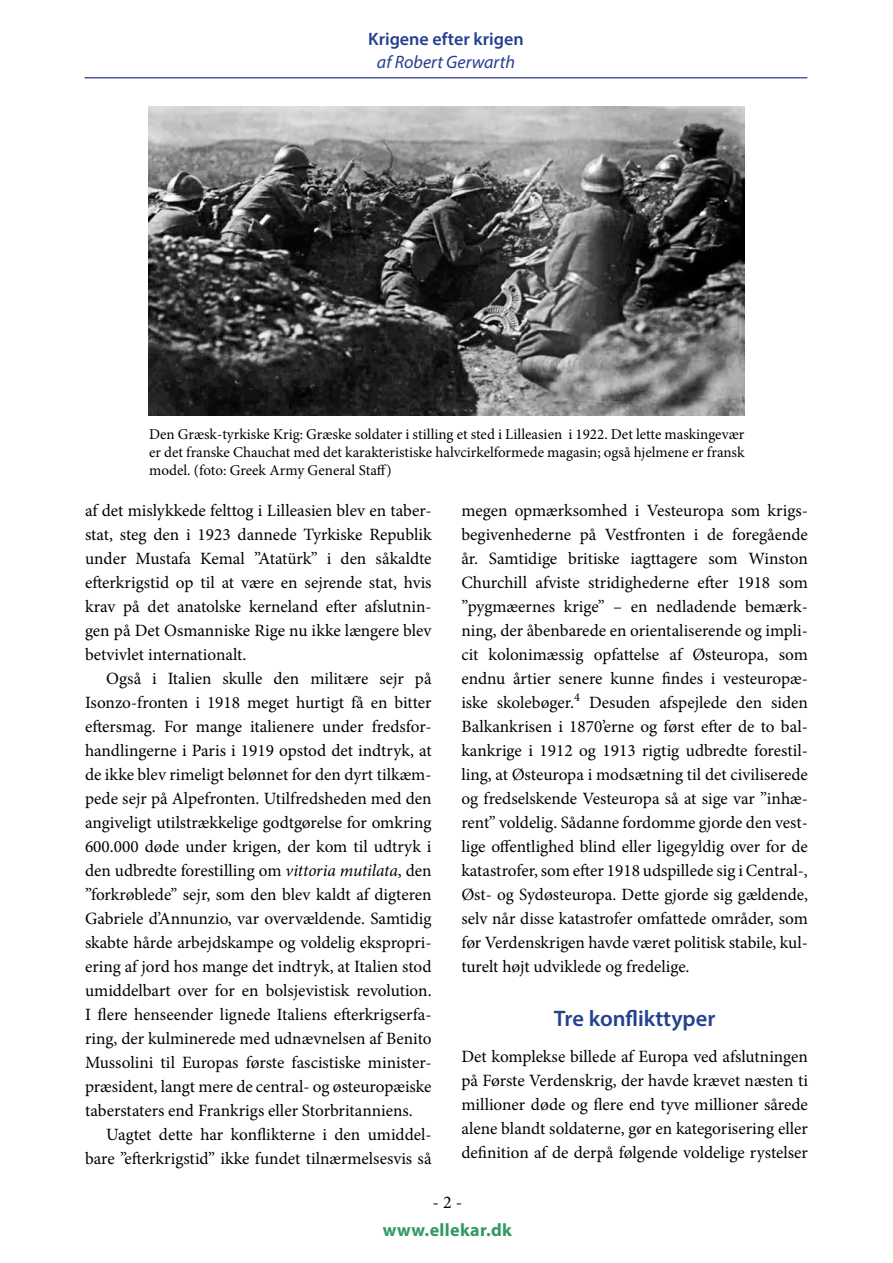
<style>
.page{position:relative;width:893px;height:1263px;background:#fff}
.page>*{position:absolute;margin:0;border:0;box-sizing:border-box;transform-origin:0 0}
.t1{font:600 22.5px "Myriad Pro";color:#25408f}
.t2{font:600 18px "Myriad Pro";color:#25408f}
.t3{font:italic 18px "Myriad Pro";color:#25408f}
.t4{font:700 18px "Myriad Pro";letter-spacing:.02em;color:#319966}
.t5{font:18px "Minion Pro";color:#000}
.t6{font:17.25px/24px "Minion Pro";color:#000;text-align:justify}
.t7{font:15px/18px "Minion Pro";color:#000;text-align:justify}
.s1{font-style:italic}
</style>
<div class="page">
<hr style="left:84px;top:77px;width:723px;height:1px;background:#4f5b9e">
<img style="left:149px;top:107px;width:595px;height:308px">
<p class="t2" style="left:368px;top:28px;width:157px">Krigene efter krigen</p>
<p class="t3" style="left:377px;top:51px;width:140px">af Robert Gerwarth</p>
<p class="t7" style="left:149px;top:425px;width:597px">Den Græsk-tyrkiske Krig: Græske soldater i stilling et sted i Lilleasien i 1922. Det lette maskingevær er det franske Chauchat med det karakteristiske halvcirkelformede magasin; også hjelmene er fransk model. (foto: Greek Army General Staff)</p>
<p class="t6" style="left:85px;top:498px;width:348px">af det mislykkede felttog i Lilleasien blev en taber&shy;stat, steg den i 1923 dannede Tyrkiske Republik under Mustafa Kemal ”Atatürk” i den såkaldte efterkrigstid op til at være en sejrende stat, hvis krav på det anatolske kerneland efter afslutnin&shy;gen på Det Osmanniske Rige nu ikke længere blev betvivlet internationalt.</p>
<p class="t6" style="left:85px;top:666px;width:348px;text-indent:21px">Også i Italien skulle den militære sejr på Isonzo-fronten i 1918 meget hurtigt få en bitter eftersmag. For mange italienere under fredsfor&shy;handlingerne i Paris i 1919 opstod det indtryk, at de ikke blev rimeligt belønnet for den dyrt tilkæm&shy;pede sejr på Alpefronten. Utilfredsheden med den angiveligt utilstrækkelige godtgørelse for omkring 600.000 døde under krigen, der kom til udtryk i den udbredte forestilling om <span class="s1">vittoria mutilata</span>, den ”forkrøblede” sejr, som den blev kaldt af digteren Gabriele d’Annunzio, var overvældende. Samtidig skabte hårde arbejdskampe og voldelig ekspropri&shy;ering af jord hos mange det indtryk, at Italien stod umiddelbart over for en bolsjevistisk revolution.<br>I flere henseender lignede Italiens efterkrigserfa&shy;ring, der kulminerede med udnævnelsen af Benito Mussolini til Europas første fascistiske minister&shy;præsident, langt mere de central- og østeuropæiske taberstaters end Frankrigs eller Storbritanniens.</p>
<p class="t6" style="left:85px;top:1122px;width:348px;text-align:right">Uagtet dette har konflikterne i den umiddel&shy;bare ”efterkrigstid” ikke fundet tilnærmelsesvis så</p>
<p class="t6" style="left:461px;top:498px;width:348px">megen opmærksomhed i Vesteuropa som krigs&shy;begivenhederne på Vestfronten i de foregående år. Samtidige britiske iagttagere som Winston Churchill afviste stridighederne efter 1918 som ”pygmæernes krige” – en nedladende bemærk&shy;ning, der åbenbarede en orientaliserende og impli&shy;cit kolonimæssig opfattelse af Østeuropa, som endnu årtier senere kunne findes i vesteuropæ&shy;iske skolebøger.<sup>4</sup> Desuden afspejlede den siden Balkankrisen i 1870’erne og først efter de to bal&shy;kankrige i 1912 og 1913 rigtig udbredte forestil&shy;ling, at Østeuropa i modsætning til det civiliserede og fredselskende Vesteuropa så at sige var ”inhæ&shy;rent” voldelig. Sådanne fordomme gjorde den vest&shy;lige offentlighed blind eller ligegyldig over for de katastrofer, som efter 1918 udspillede sig i Central-, Øst- og Sydøsteuropa. Dette gjorde sig gældende, selv når disse katastrofer omfattede områder, som før Verdenskrigen havde været politisk stabile, kul&shy;turelt højt udviklede og fredelige.</p>
<h1 class="t1" style="left:554px;top:1004px;width:163px">Tre konflikttyper</h1>
<p class="t6" style="left:461px;top:1045px;width:348px">Det komplekse billede af Europa ved afslutningen på Første Verdenskrig, der havde krævet næsten ti millioner døde og flere end tyve millioner sårede alene blandt soldaterne, gør en kategorisering eller definition af de derpå følgende voldelige rystelser</p>
<p class="t5" style="left:432px;top:1190px;width:31px">- 2 -</p>
<p class="t4" style="left:383px;top:1218px;width:131px">www.ellekar.dk</p>
</div>
